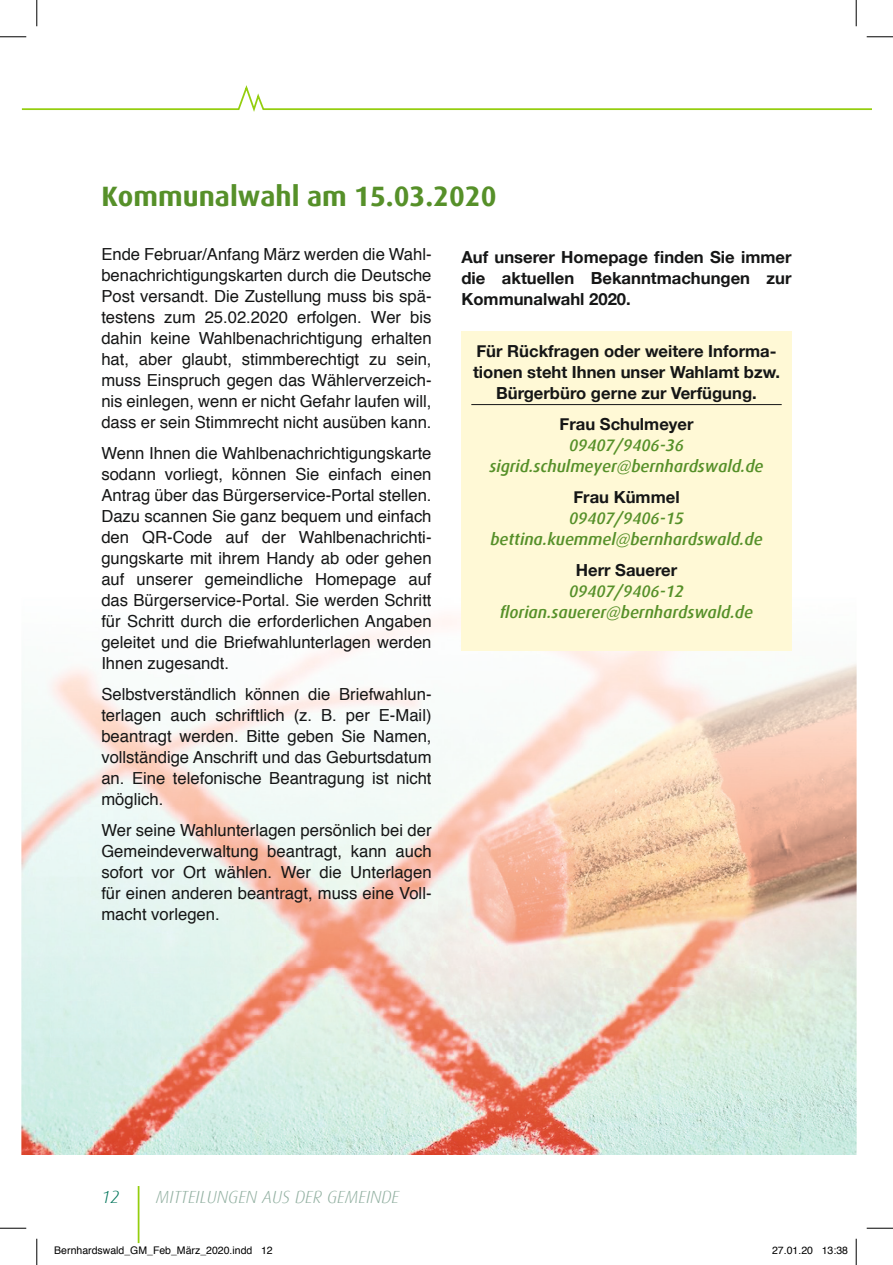
<style>
.page{position:relative;width:893px;height:1265px;background:#fff}
.page>*{position:absolute;margin:0;border:0;box-sizing:border-box;transform-origin:0 0}
.t1{font:700 28px "Dax";color:#569029}
.t2{font:italic 300 17.5px "Dax";color:#91afa0}
.t3{font:italic 300 17.5px "Dax";color:#00745a}
.t4{font:16.62px/21px "Helvetica";color:#151616;text-align:justify}
.t5{font:700 16.62px/21px "Helvetica Neue";color:#151616;text-align:center}
.t6{font:italic 500 16.62px/21px "Dax";color:#569029;text-align:center}
.t7{font:10.5px "Helvetica";color:#000}
</style>
<div class="page">
<img style="left:22px;top:598px;width:833px;height:556px">
<hr style="left:138px;top:1185px;width:1px;height:57px;background:#94ce0e">
<svg style="left:22px;top:85px;width:848px;height:27px"></svg>
<div style="left:461px;top:331px;width:330px;height:319px;background:#fff9d6"></div>
<hr style="left:471px;top:404px;width:310px;height:1px;background:#151616">
<svg style="left:0;top:36px;width:26px;height:1px"></svg>
<svg style="left:866px;top:36px;width:26px;height:1px"></svg>
<svg style="left:0;top:1227px;width:26px;height:1px"></svg>
<svg style="left:866px;top:1227px;width:26px;height:1px"></svg>
<svg style="left:36px;top:0;width:1px;height:26px"></svg>
<svg style="left:36px;top:1238px;width:1px;height:26px"></svg>
<svg style="left:855px;top:0;width:1px;height:26px"></svg>
<svg style="left:855px;top:1238px;width:1px;height:26px"></svg>
<h1 class="t1" style="left:101px;top:180px;width:396px">Kommunalwahl am 15.03.2020</h1>
<p class="t4" style="left:101px;top:243px;width:331px">Ende Februar/Anfang März werden die Wahl&shy;benachrichtigungskarten durch die Deutsche Post versandt. Die Zustellung muss bis spä&shy;testens zum 25.02.2020 erfolgen. Wer bis dahin keine Wahlbenachrichtigung erhalten hat, aber glaubt, stimmberechtigt zu sein, muss Einspruch gegen das Wählerverzeich&shy;nis einlegen, wenn er nicht Gefahr laufen will, dass er sein Stimmrecht nicht ausüben kann.</p>
<p class="t4" style="left:101px;top:442px;width:331px">Wenn Ihnen die Wahlbenachrichtigungskarte sodann vorliegt, können Sie einfach einen Antrag über das Bürgerservice-Portal stellen.<br>Dazu scannen Sie ganz bequem und einfach den QR-Code auf der Wahlbenachrichti&shy;gungskarte mit ihrem Handy ab oder gehen auf unserer gemeindliche Homepage auf das Bürgerservice-Portal. Sie werden Schritt für Schritt durch die erforderlichen Angaben geleitet und die Briefwahlunterlagen werden Ihnen zugesandt.</p>
<p class="t4" style="left:101px;top:683px;width:331px">Selbstverständlich können die Briefwahlun&shy;terlagen auch schriftlich (z. B. per E-Mail) beantragt werden. Bitte geben Sie Namen, vollständige Anschrift und das Geburtsdatum an. Eine telefonische Beantragung ist nicht möglich.</p>
<p class="t4" style="left:101px;top:818px;width:331px">Wer seine Wahlunterlagen persönlich bei der Gemeindeverwaltung beantragt, kann auch sofort vor Ort wählen. Wer die Unterlagen für einen anderen beantragt, muss eine Voll&shy;macht vorlegen.</p>
<p class="t5" style="left:461px;top:247px;width:331px;text-align:justify">Auf unserer Homepage finden Sie immer die aktuellen Bekanntmachungen zur Kommunalwahl 2020.</p>
<p class="t5" style="left:473px;top:341px;width:308px">Für Rückfragen oder weitere Informa&shy;tionen steht Ihnen unser Wahlamt bzw.<br>Bürgerbüro gerne zur Verfügung.</p>
<p class="t5" style="left:559px;top:414px;width:135px">Frau Schulmeyer</p>
<p class="t6" style="left:489px;top:435px;width:275px">09407/9406-36 sigrid.schulmeyer@bernhardswald.de</p>
<p class="t5" style="left:573px;top:487px;width:108px">Frau Kümmel</p>
<p class="t6" style="left:490px;top:508px;width:273px">09407/9406-15 bettina.kuemmel@bernhardswald.de</p>
<p class="t5" style="left:575px;top:560px;width:103px">Herr Sauerer</p>
<p class="t6" style="left:499px;top:581px;width:254px">09407/9406-12 florian.sauerer@bernhardswald.de</p>
<p class="t3" style="left:101px;top:1187px;width:19px">12</p>
<p class="t2" style="left:156px;top:1187px;width:245px">MITTEILUNGEN AUS DER GEMEINDE</p>
<p class="t7" style="left:54px;top:1241px;width:220px">Bernhardswald_GM_Feb_März_2020.indd 12</p>
<p class="t7" style="left:771px;top:1241px;width:77px">27.01.20 13:38</p>
</div>
